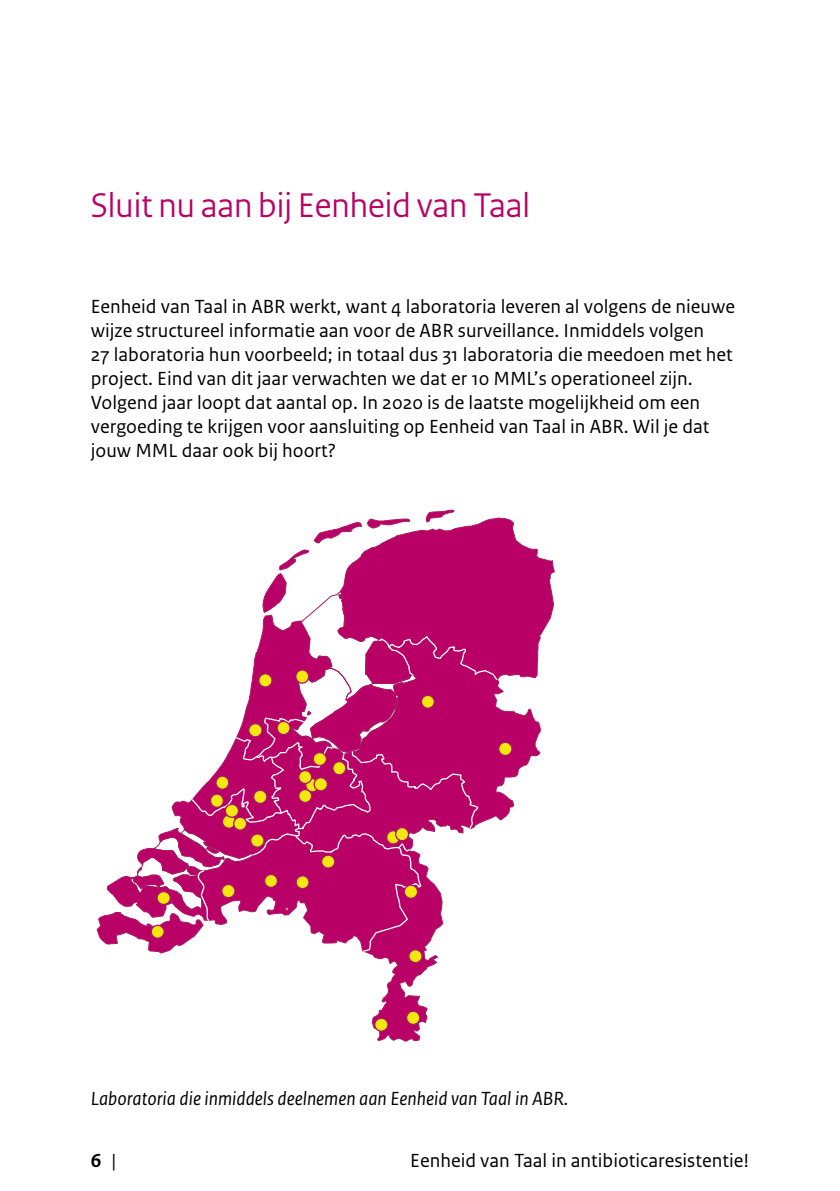
<style>
.page{position:relative;width:840px;height:1191px;background:#fff}
.page>*{position:absolute;margin:0;border:0;box-sizing:border-box;transform-origin:0 0}
.t1{font:36px "Rijksoverheid Sans Heading";color:#b90066}
.Broodtekst{font:20px/24px "Rijksoverheid Sans Text";color:#000}
._14_RIVM_Fotobijschr{font:italic 20px "Rijksoverheid Sans Text";color:#000}
.t2{font:700 20px "Rijksoverheid Sans Text";color:#000}
.s1{font-weight:400}
</style>
<div class="page">
<svg style="left:279px;top:509px;width:276px;height:131px"></svg>
<svg style="left:97px;top:573px;width:443px;height:468px"></svg>
<svg style="left:157px;top:891px;width:13px;height:13px"></svg>
<div style="left:156px;top:891px;width:15px;height:14px;border:1px solid #aa1965;border-radius:50%"></div>
<svg style="left:296px;top:670px;width:12px;height:13px"></svg>
<div style="left:295px;top:669px;width:14px;height:15px;border:1px solid #aa1965;border-radius:50%"></div>
<svg style="left:386px;top:830px;width:13px;height:14px"></svg>
<div style="left:386px;top:830px;width:14px;height:14px;border:1px solid #aa1965;border-radius:50%"></div>
<svg style="left:305px;top:778px;width:13px;height:14px"></svg>
<div style="left:305px;top:778px;width:14px;height:14px;border:1px solid #aa1965;border-radius:50%"></div>
<div style="left:222px;top:815px;width:13px;height:13px;background:#f4e710;border-radius:50%"></div>
<div style="left:222px;top:814px;width:14px;height:15px;border:1px solid #aa1965;border-radius:50%"></div>
<svg style="left:296px;top:875px;width:13px;height:13px"></svg>
<div style="left:295px;top:875px;width:14px;height:14px;border:1px solid #aa1965;border-radius:50%"></div>
<svg style="left:225px;top:804px;width:13px;height:13px"></svg>
<div style="left:224px;top:803px;width:15px;height:15px;border:1px solid #aa1965;border-radius:50%"></div>
<div style="left:253px;top:790px;width:14px;height:13px;background:#f4e710;border-radius:50%"></div>
<div style="left:253px;top:789px;width:14px;height:15px;border:1px solid #aa1965;border-radius:50%"></div>
<svg style="left:216px;top:776px;width:13px;height:13px"></svg>
<div style="left:215px;top:775px;width:14px;height:15px;border:1px solid #aa1965;border-radius:50%"></div>
<svg style="left:321px;top:855px;width:13px;height:13px"></svg>
<div style="left:321px;top:854px;width:14px;height:14px;border:1px solid #aa1965;border-radius:50%"></div>
<svg style="left:498px;top:742px;width:13px;height:13px"></svg>
<div style="left:498px;top:741px;width:14px;height:15px;border:1px solid #aa1965;border-radius:50%"></div>
<div style="left:408px;top:949px;width:14px;height:13px;background:#f4e710;border-radius:50%"></div>
<div style="left:408px;top:949px;width:14px;height:14px;border:1px solid #aa1965;border-radius:50%"></div>
<svg style="left:233px;top:817px;width:13px;height:13px"></svg>
<div style="left:233px;top:816px;width:14px;height:14px;border:1px solid #aa1965;border-radius:50%"></div>
<div style="left:332px;top:761px;width:13px;height:14px;background:#f4e710;border-radius:50%"></div>
<div style="left:332px;top:761px;width:14px;height:14px;border:1px solid #aa1965;border-radius:50%"></div>
<div style="left:264px;top:874px;width:13px;height:13px;background:#f4e710;border-radius:50%"></div>
<div style="left:264px;top:874px;width:14px;height:14px;border:1px solid #aa1965;border-radius:50%"></div>
<div style="left:222px;top:884px;width:13px;height:13px;background:#f4e710;border-radius:50%"></div>
<div style="left:221px;top:884px;width:14px;height:14px;border:1px solid #aa1965;border-radius:50%"></div>
<svg style="left:151px;top:925px;width:13px;height:13px"></svg>
<div style="left:150px;top:924px;width:15px;height:15px;border:1px solid #aa1965;border-radius:50%"></div>
<svg style="left:374px;top:1018px;width:14px;height:13px"></svg>
<div style="left:374px;top:1017px;width:14px;height:14px;border:1px solid #aa1965;border-radius:50%"></div>
<div style="left:259px;top:674px;width:13px;height:13px;background:#f4e710;border-radius:50%"></div>
<div style="left:258px;top:673px;width:14px;height:14px;border:1px solid #aa1965;border-radius:50%"></div>
<div style="left:395px;top:827px;width:13px;height:13px;background:#f4e710;border-radius:50%"></div>
<div style="left:395px;top:827px;width:14px;height:14px;border:1px solid #aa1965;border-radius:50%"></div>
<svg style="left:210px;top:794px;width:13px;height:13px"></svg>
<div style="left:210px;top:793px;width:14px;height:15px;border:1px solid #aa1965;border-radius:50%"></div>
<div style="left:250px;top:834px;width:14px;height:13px;background:#f4e710;border-radius:50%"></div>
<div style="left:250px;top:833px;width:14px;height:15px;border:1px solid #aa1965;border-radius:50%"></div>
<div style="left:298px;top:770px;width:13px;height:13px;background:#f4e710;border-radius:50%"></div>
<div style="left:298px;top:770px;width:14px;height:14px;border:1px solid #aa1965;border-radius:50%"></div>
<div style="left:298px;top:789px;width:13px;height:13px;background:#f4e710;border-radius:50%"></div>
<div style="left:298px;top:789px;width:14px;height:14px;border:1px solid #aa1965;border-radius:50%"></div>
<svg style="left:277px;top:721px;width:13px;height:13px"></svg>
<div style="left:276px;top:720px;width:14px;height:15px;border:1px solid #aa1965;border-radius:50%"></div>
<div style="left:249px;top:723px;width:13px;height:14px;background:#f4e710;border-radius:50%"></div>
<div style="left:248px;top:723px;width:14px;height:14px;border:1px solid #aa1965;border-radius:50%"></div>
<svg style="left:313px;top:752px;width:13px;height:13px"></svg>
<div style="left:312px;top:752px;width:15px;height:14px;border:1px solid #aa1965;border-radius:50%"></div>
<svg style="left:404px;top:885px;width:13px;height:13px"></svg>
<div style="left:403px;top:884px;width:15px;height:15px;border:1px solid #aa1965;border-radius:50%"></div>
<div style="left:406px;top:1011px;width:13px;height:13px;background:#f4e710;border-radius:50%"></div>
<div style="left:406px;top:1010px;width:14px;height:15px;border:1px solid #aa1965;border-radius:50%"></div>
<svg style="left:421px;top:695px;width:13px;height:13px"></svg>
<div style="left:420px;top:694px;width:14px;height:15px;border:1px solid #aa1965;border-radius:50%"></div>
<div style="left:314px;top:777px;width:13px;height:14px;background:#f4e710;border-radius:50%"></div>
<div style="left:313px;top:777px;width:15px;height:14px;border:1px solid #aa1965;border-radius:50%"></div>
<h2 class="t1" style="left:91px;top:184px;width:440px">Sluit nu aan bij Eenheid van Taal</h2>
<p class="Broodtekst" style="left:91px;top:295px;width:645px">Eenheid van Taal in ABR werkt, want 4 laboratoria leveren al volgens de nieuwe wijze structureel informatie aan voor de ABR surveillance. Inmiddels volgen<br>27 laboratoria hun voorbeeld; in totaal dus 31 laboratoria die meedoen met het project. Eind van dit jaar verwachten we dat er 10 MML’s operationeel zijn.<br>Volgend jaar loopt dat aantal op. In 2020 is de laatste mogelijkheid om een vergoeding te krijgen voor aansluiting op Eenheid van Taal in ABR. Wil je dat jouw MML daar ook bij hoort?</p>
<p class="_14_RIVM_Fotobijschr" style="left:91px;top:1087px;width:479px">Laboratoria die inmiddels deelnemen aan Eenheid van Taal in ABR.</p>
<p class="t2" style="left:91px;top:1149px;width:27px">6 <span class="s1">|</span></p>
<p class="Broodtekst" style="left:410px;top:1149px;width:340px">Eenheid van Taal in antibioticaresistentie!</p>
</div>
